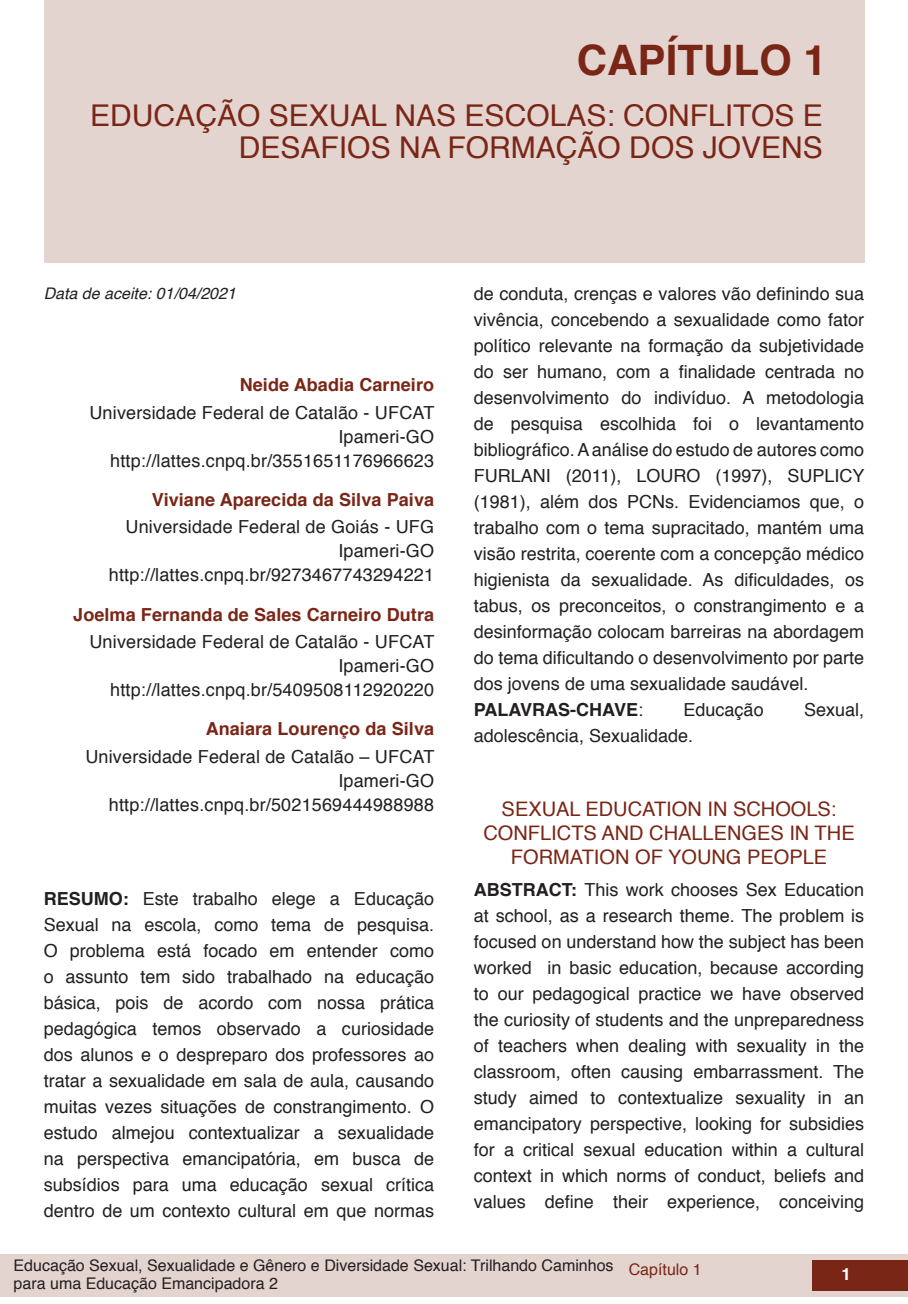
<style>
.page{position:relative;width:908px;height:1304px;background:#fff}
.page>*{position:absolute;margin:0;border:0;box-sizing:border-box;transform-origin:0 0}
.capítulos{font:700 42px "Helvetica";color:#7a2616}
.nome_artigos{font:30px/32px "Helvetica";color:#7a2616;text-align:right}
.título_Inglês{font:20px/24px "Helvetica";color:#7a2616;text-align:center}
.Resumos_e_PC_TXT{font:18px/26px "Helvetica";color:#231f20;text-align:justify}
.info_autores{font:18px "Helvetica";letter-spacing:.01em;color:#231f20}
.nome_autores{font:700 18px "Helvetica";letter-spacing:.005em;color:#7a2616}
.Resumos_e_PC_TXT-2{font:700 18px "Helvetica";color:#231f20}
.t1{font:700 16.8px "Helvetica";color:#fff}
.t2{font:16px/18.2px "Helvetica";color:#231f20}
.t3{font:italic 16px "Helvetica";color:#231f20}
.t4{font:16px "Helvetica";color:#7a2616}
.s1{font-weight:700}
.s2{font-weight:400}
</style>
<div class="page">
<div style="left:0;top:1254px;width:906px;height:43px;background:#e4d4d0"></div>
<div style="left:812px;top:1261px;width:95px;height:30px;background:#7a2616"></div>
<div style="left:44px;top:0;width:819px;height:263px;background:#e4d4d0"></div>
<p class="capítulos" style="left:576px;top:26px;width:251px">CAPÍTULO 1</p>
<p class="nome_artigos" style="left:90px;top:101px;width:733px">EDUCAÇÃO SEXUAL NAS ESCOLAS: CONFLITOS E<br>DESAFIOS NA FORMAÇÃO DOS JOVENS</p>
<p class="t3" style="left:44px;top:280px;width:194px">Data de aceite: 01/04/2021</p>
<p class="nome_autores" style="left:240px;top:371px;width:196px">Neide Abadia Carneiro</p>
<p class="info_autores" style="left:89px;top:399px;width:346px">Universidade Federal de Catalão - UFCAT</p>
<p class="info_autores" style="left:338px;top:423px;width:97px">Ipameri-GO</p>
<p class="info_autores" style="left:110px;top:447px;width:325px">http://lattes.cnpq.br/3551651176966623</p>
<p class="nome_autores" style="left:152px;top:485px;width:283px">Viviane Aparecida da Silva Paiva</p>
<p class="info_autores" style="left:125px;top:513px;width:310px">Universidade Federal de Goiás - UFG</p>
<p class="info_autores" style="left:338px;top:537px;width:97px">Ipameri-GO</p>
<p class="info_autores" style="left:109px;top:561px;width:326px">http://lattes.cnpq.br/9273467743294221</p>
<p class="nome_autores" style="left:73px;top:600px;width:362px">Joelma Fernanda de Sales Carneiro Dutra</p>
<p class="info_autores" style="left:89px;top:628px;width:346px">Universidade Federal de Catalão - UFCAT</p>
<p class="info_autores" style="left:338px;top:652px;width:97px">Ipameri-GO</p>
<p class="info_autores" style="left:110px;top:676px;width:325px">http://lattes.cnpq.br/5409508112920220</p>
<p class="nome_autores" style="left:205px;top:715px;width:230px">Anaiara Lourenço da Silva</p>
<p class="info_autores" style="left:85px;top:743px;width:350px">Universidade Federal de Catalão – UFCAT</p>
<p class="info_autores" style="left:338px;top:767px;width:97px">Ipameri-GO</p>
<p class="info_autores" style="left:109px;top:791px;width:326px">http://lattes.cnpq.br/5021569444988988</p>
<p class="Resumos_e_PC_TXT" style="left:44px;top:886px;width:392px"><span class="s1">RESUMO:</span> Este trabalho elege a Educação Sexual na escola, como tema de pesquisa.<br>O problema está focado em entender como o assunto tem sido trabalhado na educação básica, pois de acordo com nossa prática pedagógica temos observado a curiosidade dos alunos e o despreparo dos professores ao tratar a sexualidade em sala de aula, causando muitas vezes situações de constrangimento. O estudo almejou contextualizar a sexualidade na perspectiva emancipatória, em busca de subsídios para uma educação sexual crítica dentro de um contexto cultural em que normas</p>
<p class="Resumos_e_PC_TXT" style="left:473px;top:281px;width:392px">de conduta, crenças e valores vão definindo sua vivência, concebendo a sexualidade como fator político relevante na formação da subjetividade do ser humano, com a finalidade centrada no desenvolvimento do indivíduo. A metodologia de pesquisa escolhida foi o levantamento bibliográfico. A análise do estudo de autores como FURLANI (2011), LOURO (1997), SUPLICY (1981), além dos PCNs. Evidenciamos que, o trabalho com o tema supracitado, mantém uma visão restrita, coerente com a concepção médico higienista da sexualidade. As dificuldades, os tabus, os preconceitos, o constrangimento e a desinformação colocam barreiras na abordagem do tema dificultando o desenvolvimento por parte dos jovens de uma sexualidade saudável.</p>
<p class="Resumos_e_PC_TXT-2" style="left:473px;top:695px;width:171px">PALAVRAS-CHAVE<span class="s2">:</span></p>
<p class="Resumos_e_PC_TXT" style="left:683px;top:697px;width:82px">Educação</p>
<p class="Resumos_e_PC_TXT" style="left:803px;top:697px;width:62px">Sexual,</p>
<p class="Resumos_e_PC_TXT" style="left:473px;top:723px;width:221px">adolescência, Sexualidade.</p>
<p class="título_Inglês" style="left:483px;top:798px;width:372px">SEXUAL EDUCATION IN SCHOOLS:<br>CONFLICTS AND CHALLENGES IN THE<br>FORMATION OF YOUNG PEOPLE</p>
<p class="Resumos_e_PC_TXT" style="left:473px;top:877px;width:392px"><span class="s1">ABSTRACT:</span> This work chooses Sex Education at school, as a research theme. The problem is focused on understand how the subject has been worked in basic education, because according to our pedagogical practice we have observed the curiosity of students and the unpreparedness of teachers when dealing with sexuality in the classroom, often causing embarrassment. The study aimed to contextualize sexuality in an emancipatory perspective, looking for subsidies for a critical sexual education within a cultural context in which norms of conduct, beliefs and values define their experience, conceiving</p>
<p class="t2" style="left:14px;top:1257px;width:601px">Educação Sexual, Sexualidade e Gênero e Diversidade Sexual: Trilhando Caminhos para uma Educação Emancipadora 2</p>
<p class="t4" style="left:628px;top:1257px;width:74px">Capítulo 1</p>
<p class="t1" style="left:841px;top:1261px;width:11px">1</p>
</div>
